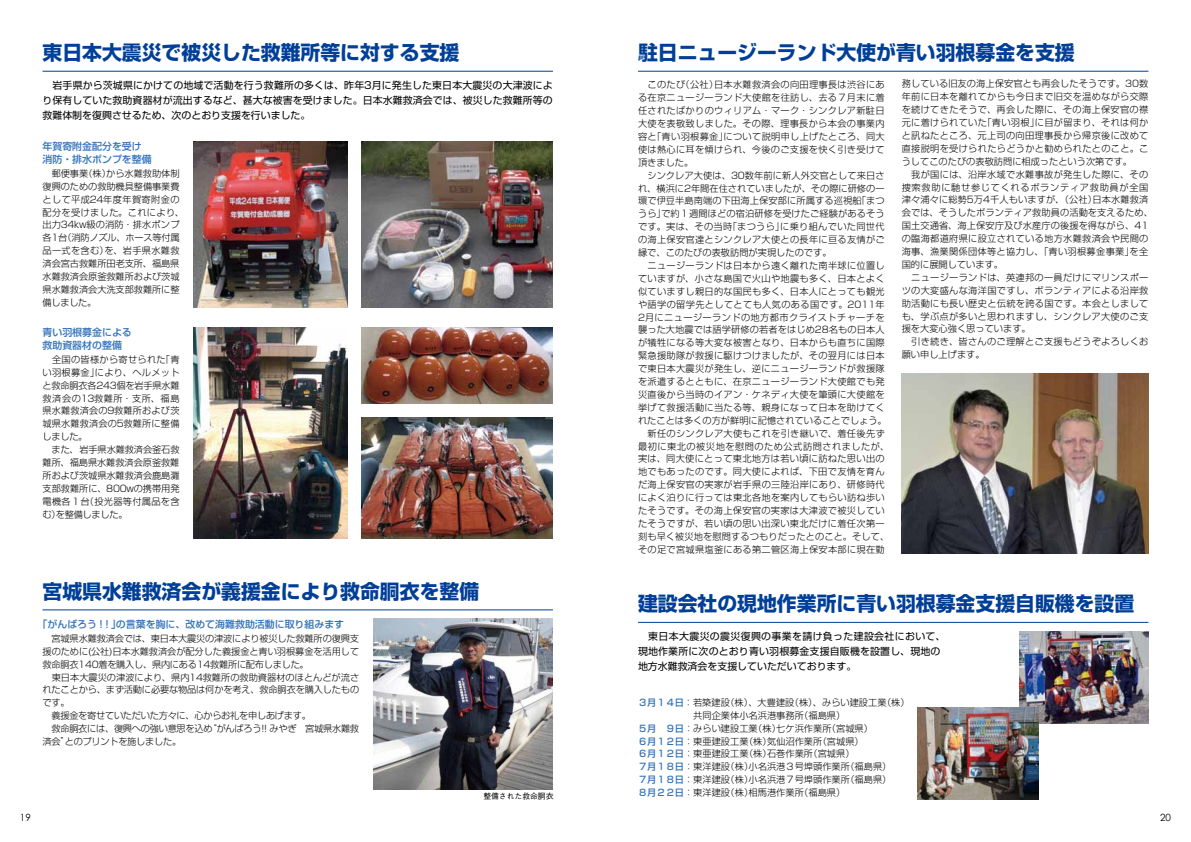
<style>
.page{position:relative;width:1191px;height:842px;background:#fff}
.page>*{position:absolute;margin:0;border:0;box-sizing:border-box;transform-origin:0 0}
.t1{font:700 19.8px "Shin Go Pro";color:#003f98}
.t2{font:9.9px/14.9px "Shin Go Pro";letter-spacing:.01em;color:#000;text-align:justify}
.t3{font:500 9.9px/12.8px "Shin Go Pro";color:#3071b9}
.t4{font:9.9px "Century Gothic";color:#000}
.t5{font:300 9.2px/12.9px "Shin Go Pro";letter-spacing:.03em;color:#000}
.t6{font:300 9.2px/12.9px "Shin Go Pro";letter-spacing:-.02em;color:#000}
.t7{font:300 9.2px/12.9px "Shin Go Pro";color:#000}
.t8{font:300 9.2px/12.9px "Shin Go Pro";letter-spacing:-.005em;color:#000}
.t9{font:300 9.2px/12.9px "Shin Go Pro";letter-spacing:-.01em;color:#000}
.t10{font:500 7.8px "Gothic BBB Pro";color:#000}
.s1{font-weight:500;color:#3071b9}
</style>
<div class="page">
<img style="left:194px;top:141px;width:153px;height:166px">
<img style="left:194px;top:327px;width:153px;height:212px">
<img style="left:361px;top:141px;width:192px;height:166px">
<img style="left:361px;top:327px;width:192px;height:76px">
<img style="left:361px;top:417px;width:192px;height:122px">
<hr style="left:43px;top:71px;width:510px;height:1px;background:#003f98">
<hr style="left:43px;top:609px;width:510px;height:1px;background:#003f98">
<hr style="left:638px;top:71px;width:510px;height:1px;background:#003f98">
<img style="left:373px;top:619px;width:180px;height:170px">
<hr style="left:638px;top:622px;width:510px;height:1px;background:#003f98">
<img style="left:1019px;top:631px;width:129px;height:92px">
<img style="left:901px;top:374px;width:247px;height:180px">
<img style="left:917px;top:707px;width:121px;height:92px">
<h1 class="t1" style="left:43px;top:37px;width:418px">東日本大震災で被災した救難所等に対する支援</h1>
<h1 class="t1" style="left:638px;top:37px;width:438px">駐日ニュージーランド大使が青い羽根募金を支援</h1>
<p class="t2" style="left:43px;top:77px;width:512px">　岩手県から茨城県にかけての地域で活動を行う救難所の多くは、昨年3月に発生した東日本大震災の大津波により保有していた救助資器材が流出するなど、甚大な被害を受けました。日本水難救済会では、被災した救難所等の救難体制を復興させるため、次のとおり支援を行いました。</p>
<p class="t3" style="left:43px;top:138px;width:111px">年賀寄附金配分を受け消防・排水ポンプを整備</p>
<p class="t9" style="left:43px;top:166px;width:143px">　郵便事業（株）から水難救助体制復興のための救助機具整備事業費として平成24年度年賀寄附金の配分を受けました。これにより、出力34kw級の消防・排水ポンプ各1台（消防ノズル、ホース等付属品一式を含む）を、岩手県水難救済会宮古救難所田老支所、福島県水難救済会原釜救難所および茨城県水難救済会大洗支部救難所に整備しました。</p>
<p class="t3" style="left:43px;top:324px;width:91px">青い羽根募金による救助資器材の整備</p>
<p class="t8" style="left:43px;top:352px;width:139px">　全国の皆様から寄せられた「青い羽根募金」により、ヘルメットと救命胴衣各243個を岩手県水難救済会の13救難所・支所、福島県水難救済会の9救難所および茨城県水難救済会の5救難所に整備しました。<br>　また、 岩手県水難救済会釜石救難所、福島県水難救済会原釜救難所および茨城県水難救済会鹿島灘支部救難所に、800wの携帯用発電機各１台（投光器等付属品を含む）を整備しました。</p>
<h1 class="t1" style="left:43px;top:575px;width:438px">宮城県水難救済会が義援金により救命胴衣を整備</h1>
<p class="t3" style="left:38px;top:616px;width:308px">「がんばろう！！」の言葉を胸に、改めて海難救助活動に取り組みます</p>
<p class="t6" style="left:43px;top:631px;width:318px">　宮城県水難救済会では、東日本大震災の津波により被災した救難所の復興支援のために(公社)日本水難救済会が配分した義援金と青い羽根募金を活用して救命胴衣140着を購入し、県内にある14救難所に配布しました。<br>　東日本大震災の津波により、県内14救難所の救助資器材のほとんどが流されたことから、まず活動に必要な物品は何かを考え、救命胴衣を購入したものです。<br>　義援金を寄せていただいた方々に、心からお礼を申しあげます。<br>　救命胴衣には、復興への強い意思を込め“がんばろう!! みやぎ　宮城県水難救済会”とのプリントを施しました。</p>
<p class="t10" style="left:483px;top:789px;width:72px">整備された救命胴衣</p>
<p class="t5" style="left:638px;top:77px;width:253px">　このたび（公社）日本水難救済会の向田理事長は渋谷にある在京ニュージーランド大使館を往訪し、去る７月末に着任されたばかりのウィリアム・マーク・シンクレア新駐日大使を表敬致しました。その際、理事長から本会の事業内容と「青い羽根募金」について説明申し上げたところ、同大使は熱心に耳を傾けられ、今後のご支援を快く引き受けて頂きました。<br>　シンクレア大使は、30数年前に新人外交官として来日され、横浜に2年間在住されていましたが、その際に研修の一環で伊豆半島南端の下田海上保安部に所属する巡視船「まつうら」で約１週間ほどの宿泊研修を受けたご経験があるそうです。実は、その当時「まつうら」に乗り組んでいた同世代の海上保安官達とシンクレア大使との長年に亘る友情がご縁で、このたびの表敬訪問が実現したのです。<br>　ニュージーランドは日本から遠く離れた南半球に位置していますが、小さな島国で火山や地震も多く、日本とよく似ていますし親日的な国民も多く、日本人にとっても観光や語学の留学先としてとても人気のある国です。2011年<br>2月にニュージーランドの地方都市クライストチャーチを襲った大地震では語学研修の若者をはじめ28名もの日本人が犠牲になる等大変な被害となり、日本からも直ちに国際緊急援助隊が救援に駆けつけましたが、その翌月には日本で東日本大震災が発生し、逆にニュージーランドが救援隊を派遣するとともに、在京ニュージーランド大使館でも発災直後から当時のイアン・ケネディ大使を筆頭に大使館を挙げて救援活動に当たる等、親身になって日本を助けてくれたことは多くの方が鮮明に記憶されていることでしょう。　新任のシンクレア大使もこれを引き継いで、着任後先ず最初に東北の被災地を慰問のため公式訪問されましたが、実は、同大使にとって東北地方は若い頃に訪ねた思い出の地でもあったのです。同大使によれば、下田で友情を育んだ海上保安官の実家が岩手県の三陸沿岸にあり、研修時代によく泊りに行っては東北各地を案内してもらい訪ね歩いたそうです。その海上保安官の実家は大津波で被災していたそうですが、若い頃の思い出深い東北だけに着任次第一刻も早く被災地を慰問するつもりだったとのこと。そして、その足で宮城県塩釜にある第二管区海上保安本部に現在勤</p>
<p class="t5" style="left:901px;top:76px;width:253px">務している旧友の海上保安官とも再会したそうです。30数年前に日本を離れてからも今日まで旧交を温めながら交際を続けてきたそうで、再会した際に、その海上保安官の襟元に着けられていた「青い羽根」に目が留まり、それは何かと訊ねたところ、元上司の向田理事長から帰京後に改めて直接説明を受けられたらどうかと勧められたとのこと。こうしてこのたびの表敬訪問に相成ったという次第です。<br>　我が国には、沿岸水域で水難事故が発生した際に、その捜索救助に馳せ参じてくれるボランティア救助員が全国津々浦々に総勢5万4千人もいますが、（公社）日本水難救済会では、そうしたボランティア救助員の活動を支えるため、国土交通省、海上保安庁及び水産庁の後援を得ながら、41の臨海都道府県に設立されている地方水難救済会や民間の海事、漁業関係団体等と協力し、「青い羽根募金事業」を全国的に展開しています。<br>　ニュージーランドは、英連邦の一員だけにマリンスポーツの大変盛んな海洋国ですし、ボランティアによる沿岸救助活動にも長い歴史と伝統を誇る国です。本会としましても、学ぶ点が多いと思われますし、シンクレア大使のご支援を大変心強く思っています。<br>　引き続き、皆さんのご理解とご支援もどうぞよろしくお願い申し上げます。</p>
<h1 class="t1" style="left:638px;top:588px;width:498px">建設会社の現地作業所に青い羽根募金支援自販機を設置</h1>
<p class="t2" style="left:638px;top:628px;width:309px;text-align:left">　東日本大震災の震災復興の事業を請け負った建設会社において、現地作業所に次のとおり青い羽根募金支援自販機を設置し、現地の地方水難救済会を支援していただいております。</p>
<p class="t7" style="left:638px;top:695px;width:273px"><span class="s1">３月１４日</span>：若築建設（株）、大豊建設（株）、みらい建設工業（株）　　　　　　共同企業体小名浜港事務所（福島県）<br><span class="s1">５月　９日</span>：みらい建設工業（株）七ケ浜作業所（宮城県）<br><span class="s1">６月１２日</span>：東亜建設工業（株）気仙沼作業所（宮城県）<br><span class="s1">６月１２日</span>：東亜建設工業（株）石巻作業所（宮城県）<br><span class="s1">７月１８日</span>：東洋建設（株）小名浜港３号埠頭作業所（福島県）<br><span class="s1">７月１８日</span>：東洋建設（株）小名浜港７号埠頭作業所（福島県）<br><span class="s1">８月２２日</span>：東洋建設（株）相馬港作業所（福島県）</p>
<p class="t4" style="left:20px;top:811px;width:12px">19</p>
<p class="t4" style="left:1160px;top:811px;width:12px">20</p>
</div>
